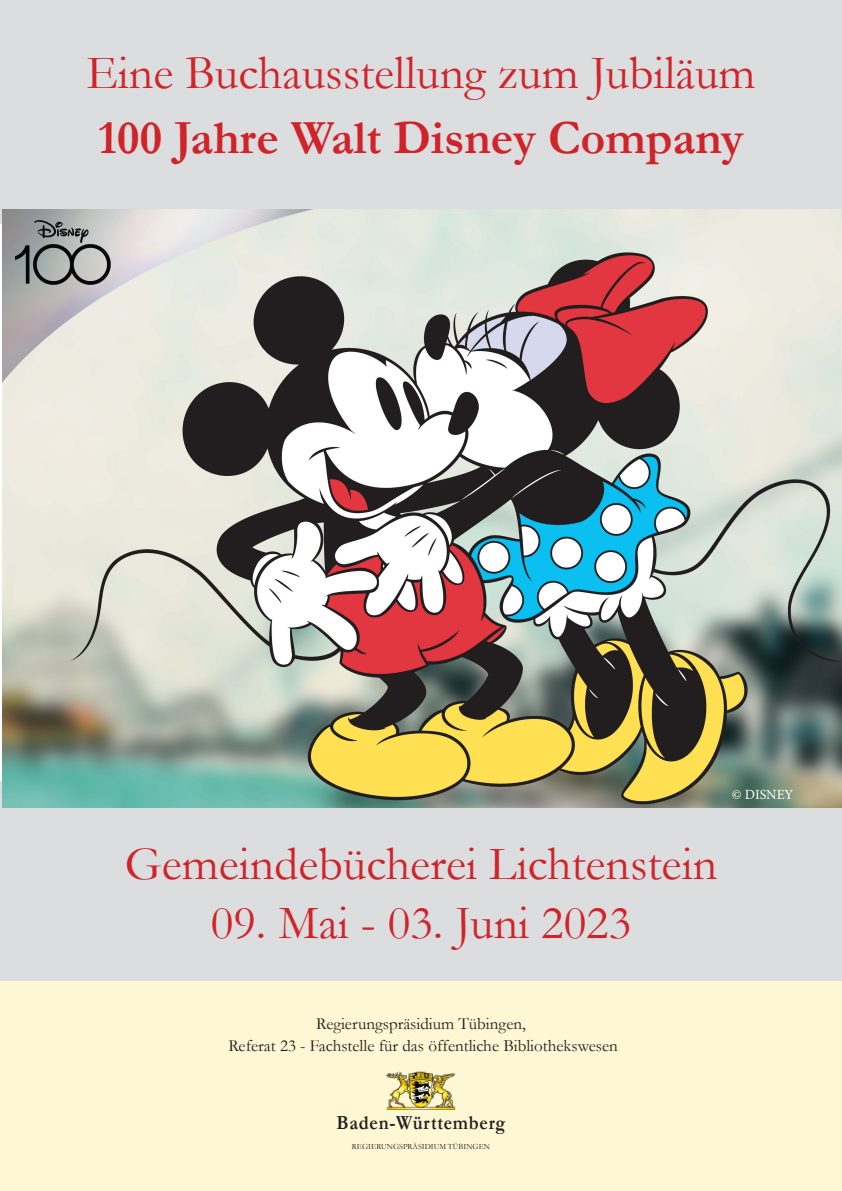
<style>
.page{position:relative;width:842px;height:1191px;background:#fff}
.page>*{position:absolute;margin:0;border:0;box-sizing:border-box;transform-origin:0 0}
.t1{font:48px "Garamond";color:#d1232a}
.t2{font:700 48px "Garamond";color:#d1232a}
.t3{font:700 20.2px "Garamond";letter-spacing:.04em;color:#231f20;scale:.89 1}
.RPT{font:17px "Garamond";color:#231f20}
.t4{font:14px "Garamond";color:#fff}
.t5{font:14px "Minion Pro";letter-spacing:-.01em;color:#fff}
.t6{font:8px "Garamond";color:#231f20}
</style>
<div class="page">
<div style="left:0;top:781px;width:842px;height:204px;background:#dcdddf"></div>
<div style="left:0;top:981px;width:842px;height:210px;background:#fef7d4"></div>
<img style="left:386px;top:1071px;width:70px;height:39px">
<div style="left:0;top:0;width:842px;height:223px;background:#dcdddf"></div>
<img style="left:3px;top:210px;width:839px;height:597px">
<p class="t1" style="left:86px;top:41px;width:671px">Eine Buchausstellung zum Jubiläum</p>
<p class="t2" style="left:98px;top:105px;width:647px">100 Jahre Walt Disney Company</p>
<p class="t4" style="left:748px;top:776px;width:67px">© DISNEY</p>
<p class="t5" style="left:732px;top:784px;width:63px">© DISNEY</p>
<p class="t1" style="left:125px;top:832px;width:594px">Gemeindebücherei Lichtenstein</p>
<p class="t1" style="left:211px;top:891px;width:422px">09. Mai - 03. Juni 2023</p>
<p class="RPT" style="left:316px;top:1012px;width:211px">Regierungspräsidium Tübingen,</p>
<p class="RPT" style="left:228px;top:1034px;width:391px">Referat 23 - Fachstelle für das öffentliche Bibliothekswesen</p>
<p class="t3" style="left:337px;top:1108px;width:191px">Baden-Württemberg</p>
<p class="t6" style="left:352px;top:1141px;width:140px">REGIERUNGSPRÄSIDIUM TÜBINGEN</p>
</div>
